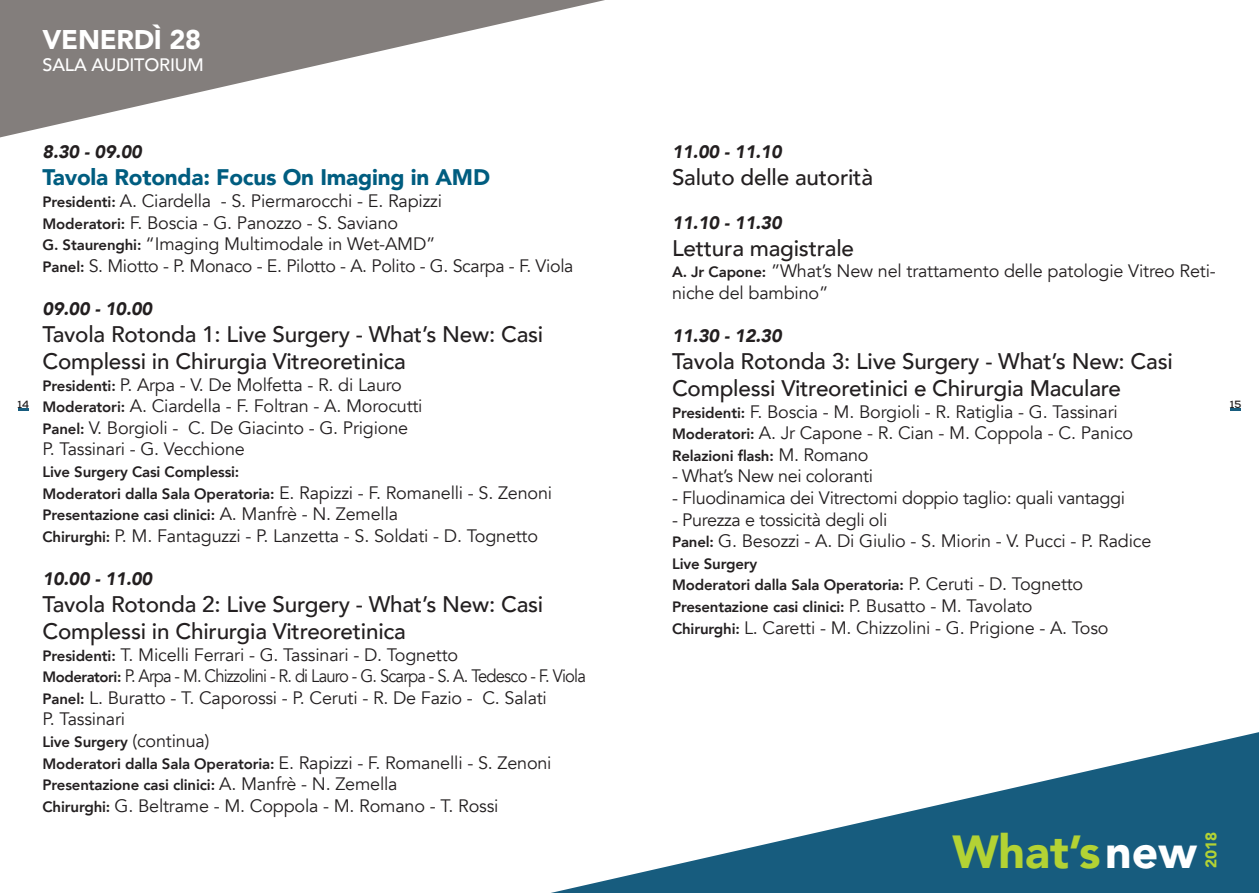
<style>
.page{position:relative;width:1259px;height:893px;background:#fff}
.page>*{position:absolute;margin:0;border:0;box-sizing:border-box;transform-origin:0 0}
.t1{font:900 46.35px "Avenir";color:#b3d234}
.t2{font:900 27px "Avenir";letter-spacing:-.01em;color:#fff}
.t3{font:500 22.5px/27px "Avenir";letter-spacing:-.01em;color:#231f20}
.t4{font:900 22.5px "Avenir";letter-spacing:-.01em;color:#005d80}
.t5{font:18px/21.6px "Avenir";letter-spacing:-.01em;color:#231f20}
.t6{font:18px "Avenir";letter-spacing:-.05em;color:#231f20;scale:.92 1}
.t7{font:italic 900 18px "Avenir";letter-spacing:-.01em;color:#231f20}
.t8{font:500 18px "Avenir";letter-spacing:-.01em;color:#fff}
.t9{font:900 15.45px "Avenir";color:#b3d234}
.t10{font:800 15px "Avenir";letter-spacing:-.01em;color:#231f20}
.t11{font:700 10.5px "Nexa";color:#231f20}
.s1{font-weight:800;font-size:15px}
.s2{font-weight:400;font-size:18px}
.s3{color:#fff}
</style>
<div class="page">
<svg style="left:551px;top:732px;width:708px;height:161px"></svg>
<svg style="left:1230px;top:409px;width:10px;height:2px"></svg>
<svg style="left:18px;top:409px;width:10px;height:2px"></svg>
<svg style="left:0;top:0;width:605px;height:137px;fill:#837e7c"></svg>
<p class="t2" style="left:43px;top:17px;width:160px">VENERDÌ 28</p>
<p class="t8" style="left:43px;top:49px;width:163px">SALA AUDITORIUM</p>
<p class="t7" style="left:43px;top:137px;width:101px">8.30 - 09.00</p>
<p class="t4" style="left:43px;top:158px;width:449px">Tavola Rotonda: Focus On Imaging in AMD</p>
<p class="t5" style="left:43px;top:190px;width:401px"><span class="s1">Presidenti:</span> A. Ciardella - S. Piermarocchi - E. Rapizzi</p>
<p class="t5" style="left:43px;top:212px;width:357px"><span class="s1">Moderatori:</span> F. Boscia - G. Panozzo - S. Saviano</p>
<p class="t5" style="left:43px;top:233px;width:394px"><span class="s1">G. Staurenghi:</span> “Imaging Multimodale in Wet-AMD”</p>
<p class="t5" style="left:43px;top:255px;width:532px"><span class="s1">Panel:</span> S. Miotto - P. Monaco - E. Pilotto - A. Polito - G. Scarpa - F. Viola</p>
<p class="t7" style="left:43px;top:294px;width:111px">09.00 - 10.00</p>
<p class="t3" style="left:43px;top:319px;width:502px">Tavola Rotonda 1: Live Surgery - What’s New: Casi<br>Complessi in Chirurgia Vitreoretinica</p>
<p class="t5" style="left:43px;top:374px;width:361px"><span class="s1">Presidenti:</span> P. Arpa - V. De Molfetta - R. di Lauro</p>
<p class="t5" style="left:43px;top:395px;width:381px"><span class="s1">Moderatori:</span> A. Ciardella - F. Foltran - A. Morocutti</p>
<p class="t5" style="left:43px;top:417px;width:367px"><span class="s1">Panel:</span> V. Borgioli - C. De Giacinto - G. Prigione</p>
<p class="t5" style="left:43px;top:439px;width:204px">P. Tassinari - G. Vecchione</p>
<p class="t10" style="left:43px;top:460px;width:198px">Live Surgery Casi Complessi:</p>
<p class="t10" style="left:43px;top:482px;width:511px">Moderatori dalla Sala Operatoria: <span class="s2">E. Rapizzi - F. Romanelli - S. Zenoni</span></p>
<p class="t10" style="left:43px;top:503px;width:357px">Presentazione casi clinici: <span class="s2">A. Manfrè - N. Zemella</span></p>
<p class="t5" style="left:43px;top:525px;width:497px"><span class="s1">Chirurghi:</span> P. M. Fantaguzzi - P. Lanzetta - S. Soldati - D. Tognetto</p>
<p class="t7" style="left:43px;top:564px;width:111px">10.00 - 11.00</p>
<p class="t3" style="left:43px;top:589px;width:502px">Tavola Rotonda 2: Live Surgery - What’s New: Casi<br>Complessi in Chirurgia Vitreoretinica</p>
<p class="t5" style="left:43px;top:644px;width:417px"><span class="s1">Presidenti:</span> T. Micelli Ferrari - G. Tassinari - D. Tognetto</p>
<p class="t6" style="left:43px;top:665px;width:592px"><span class="s1">Moderatori:</span> P. Arpa - M. Chizzolini - R. di Lauro - G. Scarpa - S. A. Tedesco - F. Viola</p>
<p class="t5" style="left:43px;top:687px;width:506px"><span class="s1">Panel:</span> L. Buratto - T. Caporossi - P. Ceruti - R. De Fazio - C. Salati</p>
<p class="t5" style="left:43px;top:709px;width:84px">P. Tassinari</p>
<p class="t10" style="left:43px;top:730px;width:168px">Live Surgery <span class="s2">(continua)</span></p>
<p class="t10" style="left:43px;top:752px;width:510px">Moderatori dalla Sala Operatoria: <span class="s2">E. Rapizzi - F. Romanelli - S. Zenoni</span></p>
<p class="t10" style="left:43px;top:773px;width:356px">Presentazione casi clinici: <span class="s2">A. Manfrè - N. Zemella</span></p>
<p class="t5" style="left:43px;top:795px;width:457px"><span class="s1">Chirurghi:</span> G. Beltrame - M. Coppola - M. Romano - T. Rossi</p>
<p class="t7" style="left:672px;top:137px;width:111px">11.00 - 11.10</p>
<p class="t3" style="left:672px;top:163px;width:202px">Saluto delle autorità</p>
<p class="t7" style="left:672px;top:207px;width:111px">11.10 - 11.30</p>
<p class="t3" style="left:672px;top:233px;width:184px">Lettura magistrale</p>
<p class="t5" style="left:672px;top:260px;width:545px"><span class="s1">A. Jr Capone:</span> ”What’s New nel trattamento delle patologie Vitreo Reti&shy;niche del bambino”</p>
<p class="t7" style="left:672px;top:321px;width:111px">11.30 - 12.30</p>
<p class="t3" style="left:672px;top:346px;width:502px">Tavola Rotonda 3: Live Surgery - What’s New: Casi<br>Complessi Vitreoretinici e Chirurgia Maculare</p>
<p class="t5" style="left:672px;top:401px;width:447px"><span class="s1">Presidenti:</span> F. Boscia - M. Borgioli - R. Ratiglia - G. Tassinari</p>
<p class="t5" style="left:672px;top:422px;width:462px"><span class="s1">Moderatori:</span> A. Jr Capone - R. Cian - M. Coppola - C. Panico</p>
<p class="t10" style="left:672px;top:444px;width:198px">Relazioni flash: <span class="s2">M. Romano</span></p>
<p class="t5" style="left:672px;top:466px;width:202px">- What’s New nei coloranti</p>
<p class="t5" style="left:672px;top:487px;width:454px">- Fluodinamica dei Vitrectomi doppio taglio: quali vantaggi</p>
<p class="t5" style="left:672px;top:509px;width:217px">- Purezza e tossicità degli oli</p>
<p class="t5" style="left:672px;top:530px;width:481px"><span class="s1">Panel:</span> G. Besozzi - A. Di Giulio - S. Miorin - V. Pucci - P. Radice</p>
<p class="t10" style="left:672px;top:552px;width:87px">Live Surgery</p>
<p class="t10" style="left:672px;top:573px;width:413px">Moderatori dalla Sala Operatoria: <span class="s2">P. Ceruti - D. Tognetto</span></p>
<p class="t10" style="left:672px;top:595px;width:362px">Presentazione casi clinici: <span class="s2">P. Busatto - M. Tavolato</span></p>
<p class="t5" style="left:672px;top:617px;width:438px"><span class="s1">Chirurghi:</span> L. Caretti - M. Chizzolini - G. Prigione - A. Toso</p>
<p class="t11" style="left:18px;top:397px;width:13px">14</p>
<p class="t11" style="left:1229px;top:397px;width:13px">15</p>
<h1 class="t1" style="left:952px;top:812px;width:246px">What’s<span class="s3">new</span></h1>
<p class="t9" style="left:1197px;top:868px;width:38px;rotate:-90deg">2018</p>
</div>
